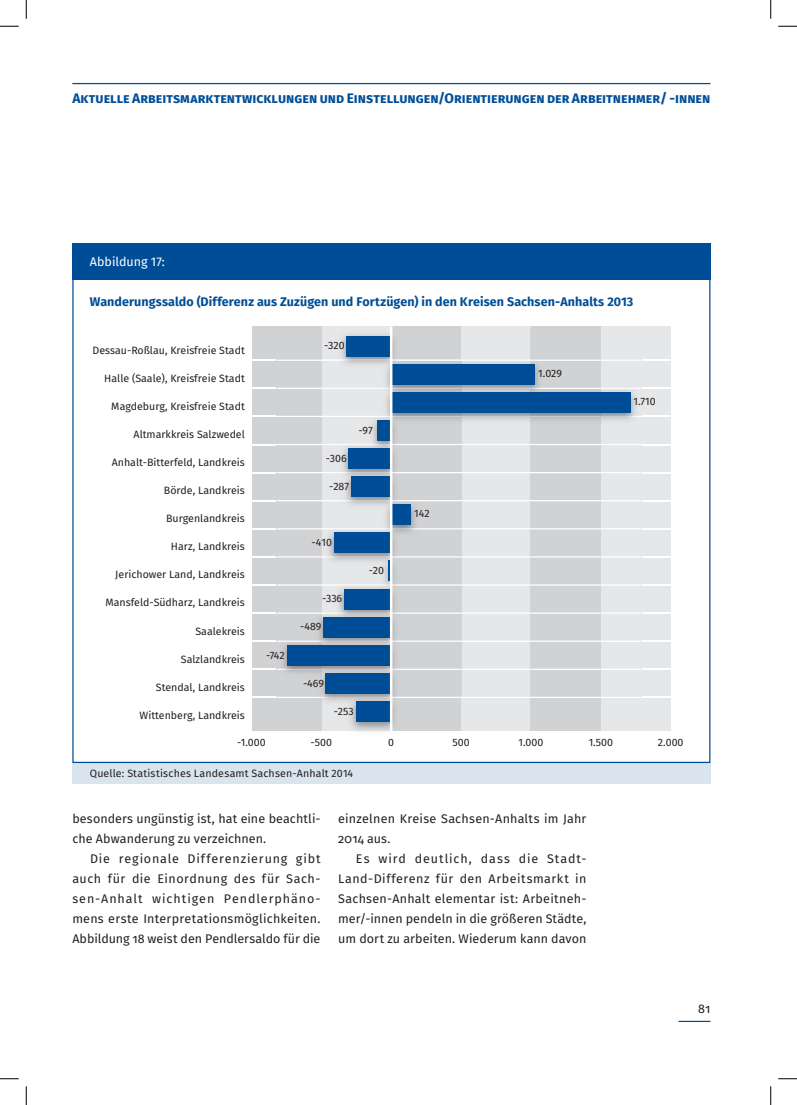
<style>
.page{position:relative;width:797px;height:1105px;background:#fff}
.page>*{position:absolute;margin:0;border:0;box-sizing:border-box;transform-origin:0 0}
.t1{font:700 13.75px "Fira Sans";letter-spacing:.035em;color:#004d97}
.t2{font:12.5px/20px "Fira Sans";letter-spacing:.005em;color:#231f20}
.t3{font:700 12.5px "Fira Sans";letter-spacing:.005em;color:#004d97}
.t4{font:12.5px "Fira Sans";letter-spacing:-.005em;color:#fff}
.t5{font:10.62px "Fira Sans";color:#231f20}
</style>
<div class="page">
<hr style="left:72px;top:83px;width:638px;height:1px;background:#004d97">
<hr style="left:678px;top:1021px;width:32px;height:1px;background:#004d97">
<div style="left:72px;top:763px;width:638px;height:20px;background:#d9e4ef"></div>
<div style="left:601px;top:327px;width:69px;height:404px;background:#e6e7e9"></div>
<div style="left:252px;top:327px;width:69px;height:404px;background:#d1d2d4"></div>
<hr style="left:251px;top:697px;width:419px;height:1px;background:#fff">
<hr style="left:251px;top:669px;width:419px;height:1px;background:#fff">
<hr style="left:251px;top:641px;width:419px;height:1px;background:#fff">
<hr style="left:251px;top:612px;width:419px;height:2px;background:#fff">
<hr style="left:251px;top:584px;width:419px;height:2px;background:#fff">
<hr style="left:251px;top:556px;width:419px;height:1px;background:#fff">
<hr style="left:251px;top:528px;width:419px;height:1px;background:#fff">
<hr style="left:251px;top:500px;width:419px;height:1px;background:#fff">
<hr style="left:251px;top:472px;width:419px;height:1px;background:#fff">
<hr style="left:251px;top:444px;width:419px;height:1px;background:#fff">
<hr style="left:251px;top:416px;width:419px;height:1px;background:#fff">
<hr style="left:251px;top:388px;width:419px;height:1px;background:#fff">
<hr style="left:251px;top:360px;width:419px;height:1px;background:#fff">
<img style="left:277px;top:329px;width:364px;height:369px">
<img style="left:321px;top:698px;width:280px;height:33px">
<div style="left:346px;top:336px;width:45px;height:20px;background:#004d97"></div>
<div style="left:391px;top:364px;width:144px;height:20px;background:#004d97"></div>
<div style="left:391px;top:392px;width:239px;height:20px;background:#004d97"></div>
<div style="left:377px;top:420px;width:14px;height:21px;background:#004d97"></div>
<div style="left:348px;top:448px;width:43px;height:21px;background:#004d97"></div>
<div style="left:351px;top:477px;width:40px;height:20px;background:#004d97"></div>
<div style="left:391px;top:505px;width:20px;height:20px;background:#004d97"></div>
<div style="left:334px;top:533px;width:57px;height:20px;background:#004d97"></div>
<hr style="left:388px;top:561px;width:3px;height:20px;background:#004d97">
<div style="left:344px;top:589px;width:47px;height:20px;background:#004d97"></div>
<div style="left:323px;top:617px;width:68px;height:20px;background:#004d97"></div>
<div style="left:287px;top:645px;width:104px;height:20px;background:#004d97"></div>
<div style="left:325px;top:673px;width:66px;height:20px;background:#004d97"></div>
<div style="left:356px;top:701px;width:35px;height:20px;background:#004d97"></div>
<hr style="left:390px;top:327px;width:2px;height:404px;background:#fff">
<div style="left:72px;top:243px;width:638px;height:37px;background:#004d97"></div>
<svg style="left:0;top:25px;width:19px;height:2px"></svg>
<svg style="left:778px;top:25px;width:19px;height:2px"></svg>
<svg style="left:0;top:1078px;width:19px;height:1px"></svg>
<svg style="left:778px;top:1078px;width:19px;height:1px"></svg>
<svg style="left:25px;top:0;width:2px;height:19px"></svg>
<svg style="left:25px;top:1086px;width:2px;height:19px"></svg>
<svg style="left:770px;top:0;width:1px;height:19px"></svg>
<svg style="left:770px;top:1086px;width:1px;height:19px"></svg>
<p class="t1" style="left:72px;top:89px;width:639px">Aktuelle Arbeitsmarktentwicklungen und Einstellungen/Orientierungen der Arbeitnehmer/ -innen</p>
<p class="t4" style="left:90px;top:253px;width:76px">Abbildung 17:</p>
<p class="t3" style="left:90px;top:293px;width:545px">Wanderungssaldo (Differenz aus Zuzügen und Fortzügen) in den Kreisen Sachsen-Anhalts 2013</p>
<p class="t5" style="left:93px;top:342px;width:154px">Dessau-Roßlau, Kreisfreie Stadt</p>
<p class="t5" style="left:324px;top:338px;width:22px">-320</p>
<p class="t5" style="left:104px;top:370px;width:142px">Halle (Saale), Kreisfreie Stadt</p>
<p class="t5" style="left:538px;top:366px;width:25px">1.029</p>
<p class="t5" style="left:111px;top:399px;width:135px">Magdeburg, Kreisfreie Stadt</p>
<p class="t5" style="left:633px;top:394px;width:24px">1.710</p>
<p class="t5" style="left:134px;top:427px;width:113px">Altmarkkreis Salzwedel</p>
<p class="t5" style="left:358px;top:423px;width:16px">-97</p>
<p class="t5" style="left:112px;top:455px;width:135px">Anhalt-Bitterfeld, Landkreis</p>
<p class="t5" style="left:164px;top:483px;width:82px">Börde, Landkreis</p>
<p class="t5" style="left:326px;top:451px;width:22px">-306</p>
<p class="t5" style="left:329px;top:479px;width:21px">-287</p>
<p class="t5" style="left:166px;top:511px;width:80px">Burgenlandkreis</p>
<p class="t5" style="left:414px;top:506px;width:17px">142</p>
<p class="t5" style="left:171px;top:539px;width:75px">Harz, Landkreis</p>
<p class="t5" style="left:311px;top:535px;width:22px">-410</p>
<p class="t5" style="left:115px;top:567px;width:131px">Jerichower Land, Landkreis</p>
<p class="t5" style="left:369px;top:563px;width:17px">-20</p>
<p class="t5" style="left:105px;top:595px;width:141px">Mansfeld-Südharz, Landkreis</p>
<p class="t5" style="left:322px;top:591px;width:22px">-336</p>
<p class="t5" style="left:195px;top:623px;width:51px">Saalekreis</p>
<p class="t5" style="left:300px;top:619px;width:23px">-489</p>
<p class="t5" style="left:181px;top:651px;width:65px">Salzlandkreis</p>
<p class="t5" style="left:266px;top:647px;width:20px">-742</p>
<p class="t5" style="left:156px;top:679px;width:90px">Stendal, Landkreis</p>
<p class="t5" style="left:303px;top:675px;width:23px">-469</p>
<p class="t5" style="left:140px;top:708px;width:107px">Wittenberg, Landkreis</p>
<p class="t5" style="left:334px;top:703px;width:21px">-253</p>
<p class="t5" style="left:237px;top:735px;width:30px">-1.000</p>
<p class="t5" style="left:310px;top:735px;width:23px">-500</p>
<p class="t5" style="left:388px;top:735px;width:7px">0</p>
<p class="t5" style="left:452px;top:735px;width:19px">500</p>
<p class="t5" style="left:518px;top:735px;width:26px">1.000</p>
<p class="t5" style="left:588px;top:735px;width:26px">1.500</p>
<p class="t5" style="left:658px;top:735px;width:27px">2.000</p>
<p class="t5" style="left:90px;top:766px;width:265px">Quelle: Statistisches Landesamt Sachsen-Anhalt 2014</p>
<p class="t2" style="left:72px;top:810px;width:250px">besonders ungünstig ist, hat eine beachtli&shy;che Abwanderung zu verzeichnen.</p>
<p class="t2" style="left:72px;top:850px;width:250px;text-align:justify;text-indent:18px">Die regionale Differenzierung gibt auch für die Einordnung des für Sach&shy;sen-Anhalt wichtigen Pendlerphäno&shy;mens erste Interpretationsmöglichkeiten.<br>Abbildung 18 weist den Pendlersaldo für die</p>
<p class="t2" style="left:338px;top:810px;width:250px">einzelnen Kreise Sachsen-Anhalts im Jahr<br>2014 aus.</p>
<p class="t2" style="left:338px;top:850px;width:250px;text-align:justify;text-indent:18px">Es wird deutlich, dass die Stadt-Land-Differenz für den Arbeitsmarkt in Sachsen-Anhalt elementar ist: Arbeitneh&shy;mer/-innen pendeln in die größeren Städte, um dort zu arbeiten. Wiederum kann davon</p>
<p class="t2" style="left:698px;top:999px;width:14px">81</p>
</div>
